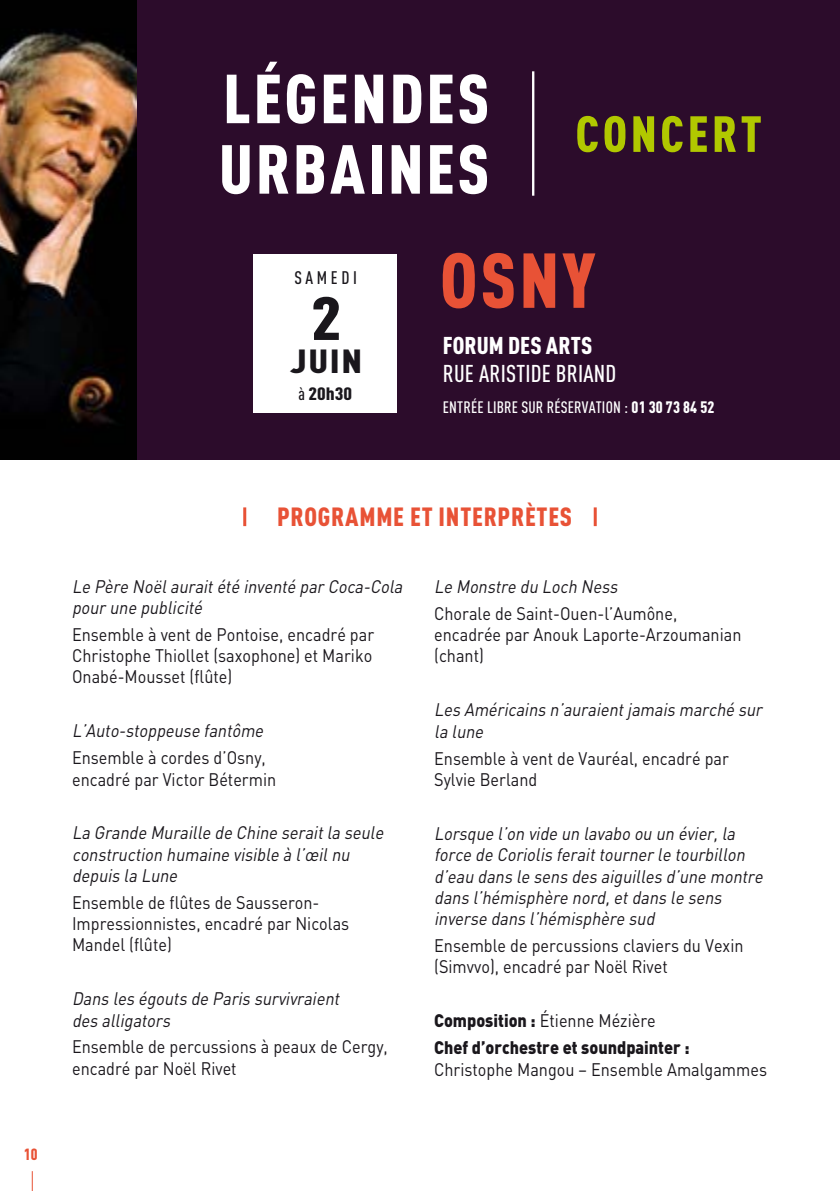
<style>
.page{position:relative;width:840px;height:1191px;background:#fff}
.page>*{position:absolute;margin:0;border:0;box-sizing:border-box;transform-origin:0 0}
.t1{font:900 76.4px "DIN Cond";color:#e85236}
.t2{font:900 68.2px/70.4px "DIN Cond";letter-spacing:.04em;color:#fff}
.t3{font:900 60px "DIN Cond";color:#1a171c;scale:1.2 1}
.t4{font:900 50px "DIN Cond";letter-spacing:.07em;color:#b1c800}
.t5{font:900 33px "DIN Cond";color:#1a171c;scale:1.2 1}
.t6{font:900 26px "DIN Cond";letter-spacing:.03em;color:#e85236}
.t7{font:500 24px "DIN Cond";letter-spacing:.01em;color:#fff}
.t8{font:900 24px "DIN Cond";letter-spacing:.005em;color:#fff}
.t9{font:18px/21.2px "DIN";color:#1a171c;scale:.9 1}
.t10{font:italic 18px/21.4px "DIN";color:#1a171c;scale:.9 1}
.t11{font:900 18px/27px "DIN";color:#1a171c;scale:.9 1}
.t12{font:500 18px "DIN Cond";letter-spacing:.2em;color:#1a171c}
.t13{font:900 17.6px "DIN Cond";color:#1a171c;scale:1.15 1}
.t14{font:500 16.4px "DIN Cond";letter-spacing:.01em;color:#fff}
.t15{font:900 16.4px "DIN Cond";letter-spacing:.01em;color:#fff}
.t16{font:900 16px "DIN Cond";color:#e85236}
.s1{font-weight:500}
.s2{font-weight:400}
</style>
<div class="page">
<div style="left:0;top:0;width:839px;height:459px;background:#2c0c2b"></div>
<hr style="left:243px;top:507px;width:3px;height:19px;background:#e85236">
<hr style="left:593px;top:507px;width:3px;height:19px;background:#e85236">
<hr style="left:531px;top:71px;width:3px;height:125px;background:#fff">
<div style="left:253px;top:254px;width:143px;height:159px;background:#fff"></div>
<svg style="left:32px;top:1171px;width:1px;height:20px"></svg>
<img style="left:0;top:0;width:136px;height:459px">
<h2 class="t2" style="left:219px;top:61px;width:272px">LÉGENDES<br>URBAINES</h2>
<h3 class="t4" style="left:575px;top:103px;width:187px">CONCERT</h3>
<p class="t12" style="left:294px;top:267px;width:64px">SAMEDI</p>
<h3 class="t3" style="left:311px;top:281px;width:27px">2</h3>
<h3 class="t5" style="left:290px;top:340px;width:62px">JUIN</h3>
<p class="t13" style="left:298px;top:382px;width:48px"><span class="s1">À</span> 20H30</p>
<h1 class="t1" style="left:440px;top:233px;width:156px">OSNY</h1>
<h3 class="t8" style="left:442px;top:330px;width:151px">FORUM DES ARTS</h3>
<h3 class="t7" style="left:442px;top:359px;width:175px">RUE ARISTIDE BRIAND</h3>
<p class="t14" style="left:442px;top:397px;width:22px">ENTRÉE</p>
<p class="t14" style="left:487px;top:397px;width:89px">LIBRE SUR RÉSERVAT</p>
<p class="t15" style="left:601px;top:396px;width:114px"><span class="s1">ION :</span> 01 30 73 84 52</p>
<p class="t16" style="left:24px;top:1144px;width:15px">10</p>
<h3 class="t6" style="left:277px;top:500px;width:296px">PROGRAMME ET INTERPRÈTES</h3>
<p class="t10" style="left:72px;top:575px;width:372px">Le Père Noëlauraitété inventé parCoca-Cola pourune publicité</p>
<p class="t9" style="left:72px;top:623px;width:337px;text-align:justify">Ensemble à vent de Pontoise, encadré par Christophe Thiollet (saxophone) et Mariko Onabé-Mousset (flûte)</p>
<p class="t10" style="left:72px;top:720px;width:218px">L’Auto-stoppeuse fantôme</p>
<p class="t9" style="left:72px;top:747px;width:228px">Ensemble à cordes d’Osny, encadré par Victor Bétermin</p>
<p class="t10" style="left:72px;top:822px;width:351px">La Grande Muraille de Chine seraitla seule construction humaine visible à l’œilnu depuis la Lune</p>
<p class="t9" style="left:72px;top:891px;width:309px">Ensemble de flûtes de Sausseron-<br>Impressionnistes, encadré par Nicolas<br>Mandel (flûte)</p>
<p class="t10" style="left:72px;top:987px;width:302px">Dans les égouts de Paris survivraient des alligators</p>
<p class="t9" style="left:72px;top:1036px;width:352px">Ensemble de percussions à peaux de Cergy, encadré par Noël Rivet</p>
<p class="t10" style="left:434px;top:575px;width:209px">Le Monstre du Loch Ness</p>
<p class="t9" style="left:434px;top:602px;width:343px">Chorale de Saint-Ouen-l’Aumône, encadrée par Anouk Laporte-Arzoumanian (chant)</p>
<p class="t10" style="left:434px;top:699px;width:370px">Les Américains n’auraientjamais marché sur la lune</p>
<p class="t9" style="left:434px;top:747px;width:329px">Ensemble à vent de Vauréal, encadré par<br>Sylvie Berland</p>
<p class="t10" style="left:434px;top:822px;width:370px">Lorsque l’on vide un lavabo ou un évier,la force de Coriolis feraittournerle tourbillon d’eau dans le sens des aiguilles d’une montre dans l’hémisphère nord,etdans le sens inverse dans l’hémisphère sud</p>
<p class="t9" style="left:434px;top:934px;width:345px">Ensemble de percussions claviers du Vexin (Simvvo), encadré par Noël Rivet</p>
<p class="t11" style="left:434px;top:1006px;width:285px">Composition : <span class="s2">Étienne Mézière<br></span>Chef d’orchestre et soundpainter :</p>
<p class="t9" style="left:434px;top:1058px;width:371px">Christophe Mangou – Ensemble Amalgammes</p>
</div>
